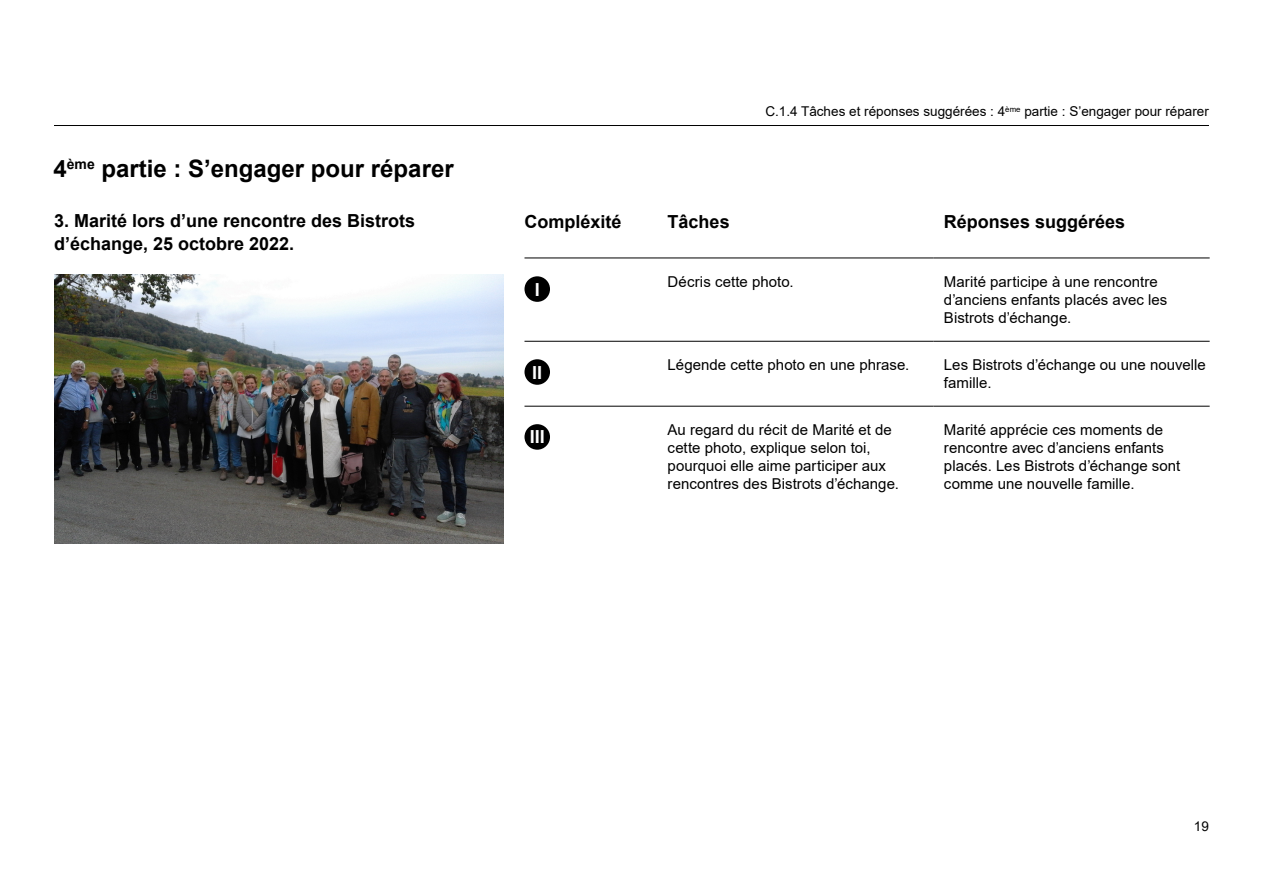
<style>
.page{position:relative;width:1263px;height:893px;background:#fff}
.page>*{position:absolute;margin:0;border:0;box-sizing:border-box;transform-origin:0 0}
.t1{font:700 24px "Arial";color:#000}
.t2{font:700 18px/22.5px "Arial";color:#000}
.t3{font:700 18px "Arial";color:#fff}
.t4{font:15px/18px "Arial";letter-spacing:.005em;color:#000}
.t5{font:13.5px "Arial";color:#000}
</style>
<div class="page">
<hr style="left:54px;top:125px;width:1155px;height:1px;background:#000">
<hr style="left:524px;top:341px;width:133px;height:1px;background:#000">
<hr style="left:657px;top:341px;width:276px;height:1px;background:#000">
<hr style="left:933px;top:341px;width:277px;height:1px;background:#000">
<hr style="left:524px;top:406px;width:133px;height:1px;background:#000">
<hr style="left:657px;top:406px;width:276px;height:1px;background:#000">
<hr style="left:933px;top:406px;width:277px;height:1px;background:#000">
<hr style="left:524px;top:258px;width:133px;height:1px;background:#000">
<hr style="left:657px;top:258px;width:276px;height:1px;background:#000">
<hr style="left:933px;top:258px;width:277px;height:1px;background:#000">
<div style="left:524px;top:276px;width:26px;height:26px;background:#000;border-radius:50%"></div>
<div style="left:524px;top:359px;width:26px;height:26px;background:#000;border-radius:50%"></div>
<div style="left:524px;top:424px;width:26px;height:26px;background:#000;border-radius:50%"></div>
<img style="left:54px;top:274px;width:449px;height:270px">
<h1 class="t1" style="left:54px;top:152px;width:402px">4<sup>ème</sup> partie : S’engager pour réparer</h1>
<p class="t2" style="left:54px;top:210px;width:363px">3. Marité lors d’une rencontre des Bistrots d’échange, 25 octobre 2022.</p>
<p class="t5" style="left:765px;top:102px;width:445px">C.1.4 Tâches et réponses suggérées : 4<sup>ème</sup> partie : S’engager pour réparer</p>
<p class="t2" style="left:524px;top:211px;width:99px">Compléxité</p>
<p class="t2" style="left:668px;top:211px;width:64px">Tâches</p>
<p class="t2" style="left:944px;top:211px;width:183px">Réponses suggérées</p>
<p class="t3" style="left:535px;top:277px;width:7px">I</p>
<p class="t4" style="left:668px;top:273px;width:127px">Décris cette photo.</p>
<p class="t4" style="left:944px;top:273px;width:225px">Marité participe à une rencontre d’anciens enfants placés avec les<br>Bistrots d’échange.</p>
<p class="t3" style="left:532px;top:360px;width:12px">II</p>
<p class="t4" style="left:668px;top:356px;width:243px">Légende cette photo en une phrase.</p>
<p class="t4" style="left:944px;top:356px;width:263px">Les Bistrots d’échange ou une nouvelle famille.</p>
<p class="t3" style="left:530px;top:424px;width:17px">III</p>
<p class="t4" style="left:668px;top:421px;width:233px">Au regard du récit de Marité et de cette photo, explique selon toi, pourquoi elle aime participer aux rencontres des Bistrots d’échange.</p>
<p class="t4" style="left:944px;top:421px;width:238px">Marité apprécie ces moments de rencontre avec d’anciens enfants placés. Les Bistrots d’échange sont comme une nouvelle famille.</p>
<p class="t5" style="left:1194px;top:817px;width:17px">19</p>
</div>
